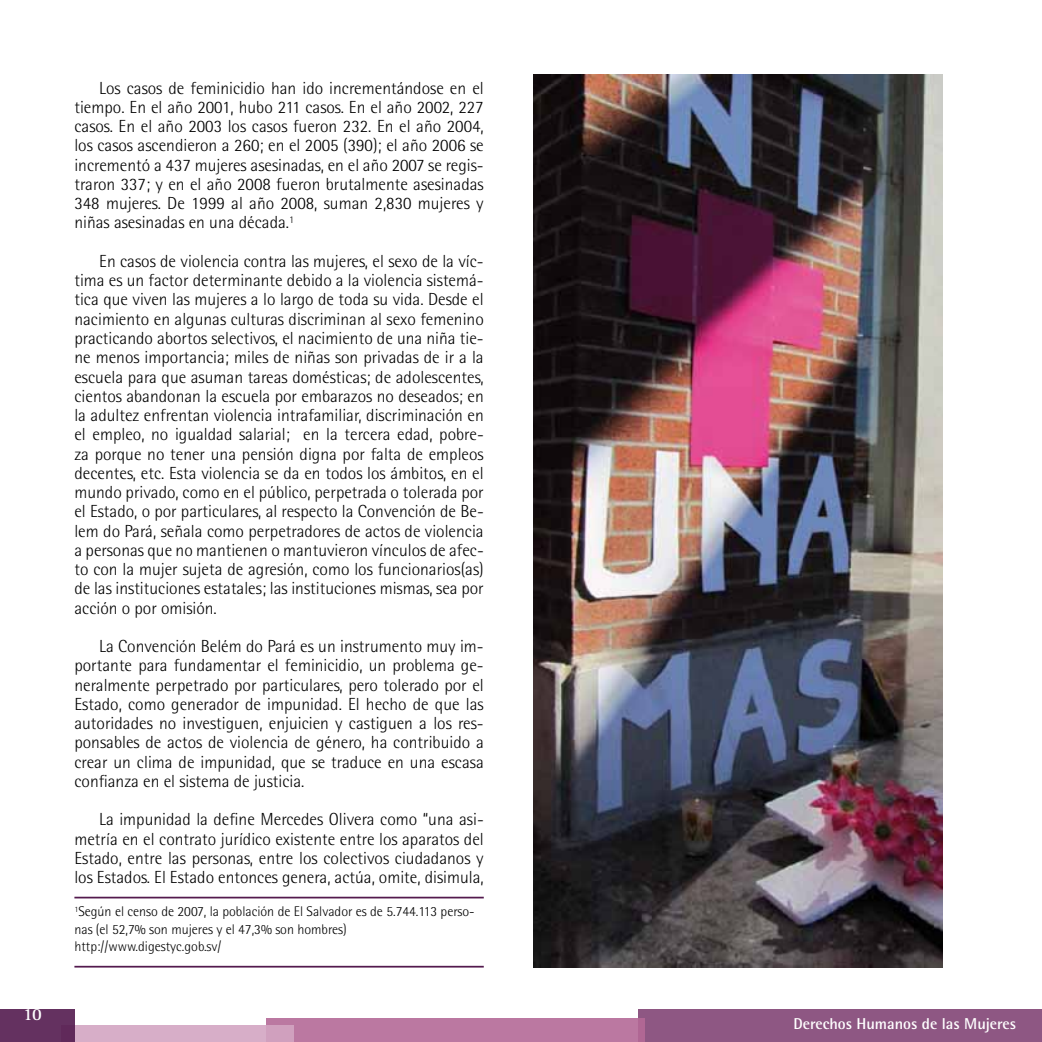
<style>
.page{position:relative;width:1042px;height:1042px;background:#fff}
.page>*{position:absolute;margin:0;border:0;box-sizing:border-box;transform-origin:0 0}
.t1{font:300 17.5px/19.2px "Rotis Semi Sans Std";color:#000;text-align:justify}
.t2{font:700 17.5px "Rotis Serif Std";color:#fff}
.t3{font:700 15.75px "Rotis Semi Sans Std";color:#fff}
.t4{font:300 14px/17.5px "Rotis Semi Sans Std";color:#000}
</style>
<div class="page">
<div style="left:638px;top:1010px;width:404px;height:32px;background:#8e5783"></div>
<div style="left:267px;top:1018px;width:378px;height:24px;background:#bb78a1"></div>
<div style="left:61px;top:1025px;width:233px;height:17px;background:linear-gradient(to right,#d9b1ca,#d4a8c4)"></div>
<div style="left:0;top:1010px;width:74px;height:32px;background:#643160"></div>
<img style="left:533px;top:75px;width:410px;height:892px">
<hr style="left:74px;top:896px;width:410px;height:2px;background:#531a4e">
<hr style="left:74px;top:966px;width:410px;height:1px;background:#531a4e">
<p class="t2" style="left:23px;top:1003px;width:20px">10</p>
<p class="t1" style="left:74px;top:78px;width:411px;text-indent:25px">Los casos de feminicidio han ido incrementándose en el tiempo. En el año 2001, hubo 211 casos. En el año 2002, 227 casos. En el año 2003 los casos fueron 232. En el año 2004, los casos ascendieron a 260; en el 2005 (390); el año 2006 se incrementó a 437 mujeres asesinadas, en el año 2007 se regis&shy;traron 337; y en el año 2008 fueron brutalmente asesinadas 348 mujeres. De 1999 al año 2008, suman 2,830 mujeres y niñas asesinadas en una década.<sup>1</sup></p>
<p class="t1" style="left:74px;top:251px;width:411px;text-indent:25px">En casos de violencia contra las mujeres, el sexo de la víc&shy;tima es un factor determinante debido a la violencia sistemá&shy;tica que viven las mujeres a lo largo de toda su vida. Desde el nacimiento en algunas culturas discriminan al sexo femenino practicando abortos selectivos, el nacimiento de una niña tie&shy;ne menos importancia; miles de niñas son privadas de ir a la escuela para que asuman tareas domésticas; de adolescentes, cientos abandonan la escuela por embarazos no deseados; en la adultez enfrentan violencia intrafamiliar, discriminación en el empleo, no igualdad salarial; en la tercera edad, pobre&shy;za porque no tener una pensión digna por falta de empleos decentes, etc. Esta violencia se da en todos los ámbitos, en el mundo privado, como en el público, perpetrada o tolerada por el Estado, o por particulares, al respecto la Convención de Be&shy;lem do Pará, señala como perpetradores de actos de violencia a personas que no mantienen o mantuvieron vínculos de afec&shy;to con la mujer sujeta de agresión, como los funcionarios(as) de las instituciones estatales; las instituciones mismas, sea por acción o por omisión.</p>
<p class="t1" style="left:74px;top:636px;width:411px;text-indent:25px">La Convención Belém do Pará es un instrumento muy im&shy;portante para fundamentar el feminicidio, un problema ge&shy;neralmente perpetrado por particulares, pero tolerado por el Estado, como generador de impunidad. El hecho de que las autoridades no investiguen, enjuicien y castiguen a los res&shy;ponsables de actos de violencia de género, ha contribuido a crear un clima de impunidad, que se traduce en una escasa confianza en el sistema de justicia.</p>
<p class="t1" style="left:74px;top:810px;width:411px;text-indent:25px">La impunidad la define Mercedes Olivera como “una asi&shy;metría en el contrato jurídico existente entre los aparatos del Estado, entre las personas, entre los colectivos ciudadanos y los Estados. El Estado entonces genera, actúa, omite, disimula,</p>
<p class="t4" style="left:74px;top:903px;width:402px"><sup>1</sup>Según el censo de 2007, la población de El Salvador es de 5.744.113 perso&shy;nas (el 52,7% son mujeres y el 47,3% son hombres) http://www.digestyc.gob.sv/</p>
<p class="t3" style="left:793px;top:1014px;width:224px">Derechos Humanos de las Mujeres</p>
</div>
